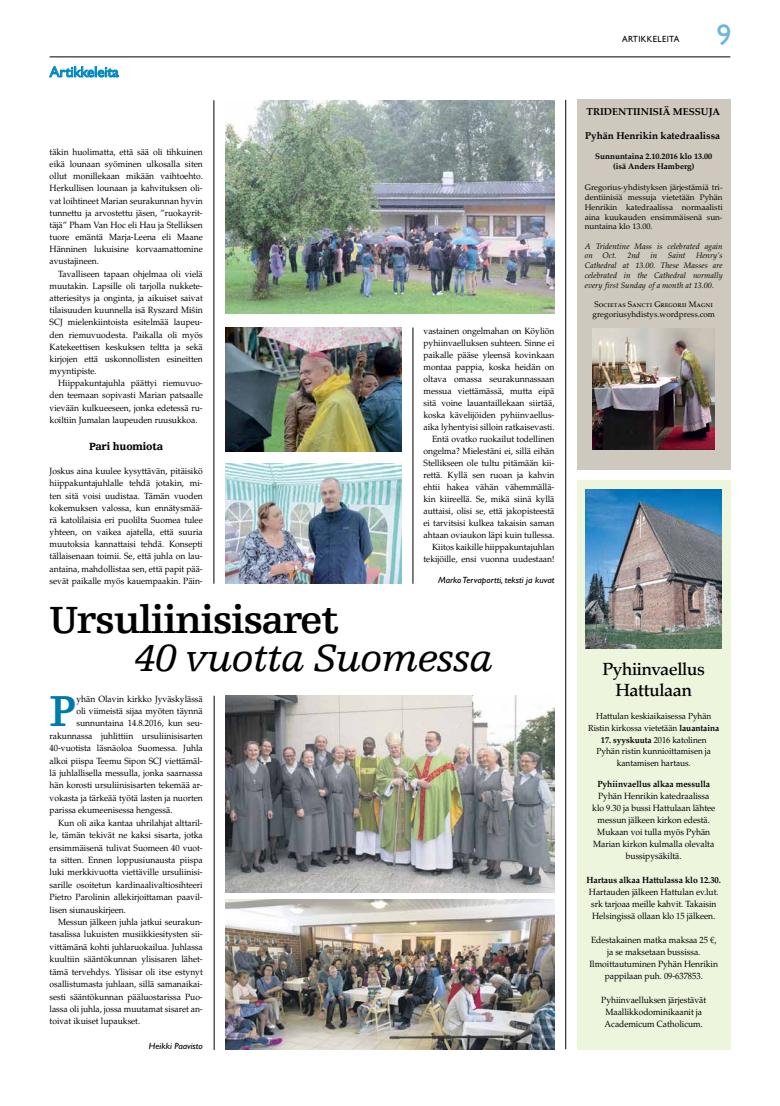
<style>
.page{position:relative;width:780px;height:1106px;background:#fff}
.page>*{position:absolute;margin:0;border:0;box-sizing:border-box;transform-origin:0 0}
.t1{font:700 45.8px "Egyptienne FLT Std";color:#007aad;scale:.95 1}
.t2{font:700 40px "Egyptienne FLT Std";letter-spacing:-.035em;color:#000}
.t3{font:italic 40px "Egyptienne FLT Std";letter-spacing:-.035em;color:#000}
.t4{font:30px "Gill Sans Std";color:#6cb5dc}
.t5{font:500 17.5px/21px "Palatino LT Std";letter-spacing:-.025em;color:#000;text-align:center}
.t6{font:15px "Gill Sans Std";letter-spacing:-.01em;color:#0088c3}
.t7{font:900 11px "Egyptienne FLT Std";letter-spacing:-.015em;color:#000;scale:.95 1}
.t8{font:700 9.9px "Palatino Linotype";color:#000}
.t9{font:9px/12px "Palatino LT Std";letter-spacing:-.005em;color:#000;text-align:justify;scale:.95 1}
.t10{font:700 9px "Palatino LT Std";letter-spacing:-.005em;color:#000;scale:.95 1}
.t11{font:italic 9px "Gill Sans Std";color:#000;scale:1.05 1}
.t12{font:9px "Gill Sans Std";letter-spacing:.04em;color:#000;scale:.95 1}
.t13{font:8.8px/11.7px "Palatino LT Std";letter-spacing:-.005em;color:#000;text-align:center;scale:.95 1}
.t14{font:8.1px/9.7px "Palatino Linotype";color:#000;text-align:justify}
.t15{font:italic 8.1px/9.7px "Palatino Linotype";color:#000}
.t16{font:700 8.1px/9.7px "Palatino Linotype";color:#000;text-align:center}
.t17{font:italic 8.1px "Palatino Linotype";color:#000}
.s1{font-family:"Palatino"}
.s2{font-style:inherit}
.s3{font-weight:700}
</style>
<div class="page">
<hr style="left:50px;top:57px;width:680px;height:1px;background:#000">
<svg style="left:49px;top:66px;width:70px;height:11px"></svg>
<hr style="left:214px;top:695px;width:1px;height:354px;background:#000">
<hr style="left:565px;top:100px;width:1px;height:949px;background:#000">
<hr style="left:214px;top:100px;width:1px;height:483px;background:#000">
<div style="left:577px;top:480px;width:153px;height:569px;background:#edf5dd"></div>
<img style="left:586px;top:489px;width:135px;height:159px">
<div style="left:577px;top:100px;width:153px;height:370px;background:#cec8be"></div>
<img style="left:592px;top:328px;width:123px;height:122px">
<img style="left:225px;top:100px;width:329px;height:213px">
<img style="left:225px;top:464px;width:176px;height:119px">
<img style="left:225px;top:327px;width:176px;height:124px">
<img style="left:225px;top:695px;width:329px;height:197px">
<img style="left:225px;top:899px;width:329px;height:150px">
<hr style="left:413px;top:327px;width:1px;height:256px;background:#000">
<h3 class="t6" style="left:50px;top:63px;width:71px">Artikkeleita</h3>
<p class="t9" style="left:50px;top:146px;width:163px">täkin huolimatta, että sää oli tihkuinen eikä lounaan syöminen ulkosalla siten ollut monillekaan mikään vaihtoehto.<br>Herkullisen lounaan ja kahvituksen oli&shy;vat loihtineet Marian seurakunnan hyvin tunnettu ja arvostettu jäsen, ”ruokayrit&shy;täjä” Pham Van Hoc eli Hau ja Stelliksen tuore emäntä Marja-Leena eli Maane Hänninen lukuisine korvaamattomine avustajineen.</p>
<p class="t9" style="left:50px;top:268px;width:163px;text-indent:9px">Tavalliseen tapaan ohjelmaa oli vielä muutakin. Lapsille oli tarjolla nukkete&shy;atteriesitys ja onginta, ja aikuiset saivat tilaisuuden kuunnella isä Ryszard <span class="s1">Miśin </span>SCJ mielenkiintoista esitelmää laupeu&shy;den riemuvuodesta. Paikalla oli myös Katekeettisen keskuksen teltta ja sekä kirjojen että uskonnollisten esineitten myyntipiste.</p>
<p class="t9" style="left:50px;top:377px;width:163px;text-indent:9px">Hiippakuntajuhla päättyi riemuvuo&shy;den teemaan sopivasti Marian patsaalle vievään kulkueeseen, jonka edetessä ru&shy;koiltiin Jumalan laupeuden ruusukkoa.</p>
<p class="t7" style="left:89px;top:440px;width:80px">Pari huomiota</p>
<p class="t9" style="left:50px;top:465px;width:163px">Joskus aina kuulee kysyttävän, pitäisikö hiippakuntajuhlalle tehdä jotakin, mi&shy;ten sitä voisi uudistaa. Tämän vuoden kokemuksen valossa, kun ennätysmää&shy;rä katolilaisia eri puolilta Suomea tulee yhteen, on vaikea ajatella, että suuria muutoksia kannattaisi tehdä. Konsepti tällaisenaan toimii. Se, että juhla on lau&shy;antaina, mahdollistaa sen, että papit pää&shy;sevät paikalle myös kauempaakin. Päin-</p>
<p class="t9" style="left:423px;top:325px;width:139px;text-align:right">vastainen ongelmahan on Köyliön pyhiinvaelluksen suhteen. Sinne ei paikalle pääse yleensä kovinkaan montaa pappia, koska heidän on oltava omassa seurakunnassaan messua viettämässä, mutta eipä sitä voine lauantaillekaan siirtää, koska kävelijöiden pyhiinvaellus&shy;aika lyhentyisi silloin ratkaisevasti.<br>Entä ovatko ruokailut todellinen ongelma? Mielestäni ei, sillä eihän Stellikseen ole tultu pitämään kii&shy;rettä. Kyllä sen ruoan ja kahvin ehtii hakea vähän vähemmällä&shy;kin kiireellä. Se, mikä siinä kyllä auttaisi, olisi se, että jakopisteestä ei tarvitsisi kulkea takaisin saman ahtaan oviaukon läpi kuin tullessa.<br>Kiitos kaikille hiippakuntajuhlan tekijöille, ensi vuonna uudestaan!</p>
<p class="t11" style="left:438px;top:575px;width:112px">Marko Tervaportti, teksti ja kuvat</p>
<h2 class="t2" style="left:50px;top:598px;width:291px">Ursuliinisisaret</h2>
<h2 class="t3" style="left:133px;top:636px;width:361px">40 vuotta Suomessa</h2>
<h1 class="t1" style="left:50px;top:686px;width:29px">P</h1>
<p class="t9" style="left:76px;top:693px;width:134px">yhän Olavin kirkko Jyväskylässä</p>
<p class="t9" style="left:76px;top:705px;width:134px">oli viimeistä sijaa myöten täynnä</p>
<p class="t9" style="left:76px;top:717px;width:134px">sunnuntaina 14.8.2016, kun seu-</p>
<p class="t9" style="left:50px;top:729px;width:163px">rakunnassa juhlittiin ursuliinisisarten</p>
<p class="t9" style="left:50px;top:742px;width:163px">40-vuotista läsnäoloa Suomessa. Juhla</p>
<p class="t9" style="left:50px;top:754px;width:163px">alkoi piispa Teemu Sipon SCJ viettämäl-</p>
<p class="t9" style="left:50px;top:767px;width:163px">lä juhlallisella messulla, jonka saarnassa</p>
<p class="t9" style="left:50px;top:779px;width:163px">hän korosti ursuliinisisarten tekemää ar-</p>
<p class="t9" style="left:50px;top:792px;width:163px">vokasta ja tärkeää työtä lasten ja nuorten</p>
<p class="t9" style="left:50px;top:804px;width:131px">parissa ekumeenisessa hengessä.</p>
<p class="t9" style="left:58px;top:816px;width:154px">Kun oli aika kantaa uhrilahjat alttaril-</p>
<p class="t9" style="left:50px;top:829px;width:163px">le, tämän tekivät ne kaksi sisarta, jotka</p>
<p class="t9" style="left:50px;top:841px;width:163px">ensimmäisenä tulivat Suomeen 40 vuot-</p>
<p class="t9" style="left:50px;top:854px;width:163px">ta sitten. Ennen loppusiunausta piispa</p>
<p class="t9" style="left:50px;top:866px;width:163px">luki merkkivuotta viettäville ursuliinisi-</p>
<p class="t9" style="left:50px;top:878px;width:163px">sarille osoitetun kardinaalivaltiosihteeri</p>
<p class="t9" style="left:50px;top:891px;width:163px">Pietro Parolinin allekirjoittaman paavil-</p>
<p class="t9" style="left:50px;top:903px;width:82px">lisen siunauskirjeen.</p>
<p class="t9" style="left:58px;top:916px;width:154px">Messun jälkeen juhla jatkui seurakun-</p>
<p class="t9" style="left:50px;top:928px;width:163px">tasalissa lukuisten musiikkiesitysten sii-</p>
<p class="t9" style="left:50px;top:941px;width:163px">vittämänä kohti juhlaruokailua. Juhlassa</p>
<p class="t9" style="left:50px;top:953px;width:163px">kuultiin sääntökunnan ylisisaren lähet-</p>
<p class="t9" style="left:50px;top:965px;width:163px">tämä tervehdys. Ylisisar oli itse estynyt</p>
<p class="t9" style="left:50px;top:978px;width:163px">osallistumasta juhlaan, sillä samanaikai-</p>
<p class="t9" style="left:50px;top:990px;width:163px">sesti sääntökunnan pääluostarissa Puo-</p>
<p class="t9" style="left:50px;top:1003px;width:163px">lassa oli juhla, jossa muutamat sisaret an-</p>
<p class="t9" style="left:50px;top:1015px;width:97px">toivat ikuiset lupaukset.</p>
<p class="t11" style="left:149px;top:1041px;width:53px">Heikki Paavisto</p>
<p class="t12" style="left:622px;top:34px;width:62px">ARTIKKELEITA</p>
<h3 class="t4" style="left:716px;top:18px;width:16px">9</h3>
<p class="t8" style="left:586px;top:105px;width:135px">TRIDENTIINISIÄ MESSUJA</p>
<p class="t8" style="left:585px;top:128px;width:136px">Pyhän Henrikin katedraalissa</p>
<p class="t16" style="left:595px;top:151px;width:118px">Sunnuntaina <span class="s2">2</span>.<span class="s2">10</span>.2016 klo 13.00 (isä Anders Hamberg)</p>
<p class="t14" style="left:585px;top:182px;width:139px">Gregorius-yhdistyksen järjestämiä tri&shy;dentiinisiä messuja vietetään Pyhän Henrikin katedraalissa normaalisti aina kuukauden ensimmäisenä sun&shy;nuntaina klo 13.00.</p>
<p class="t15" style="left:585px;top:241px;width:139px">A Tridentine Mass is celebrated again on <span class="s2">Oct</span>.</p>
<p class="t17" style="left:627px;top:250px;width:14px">2nd</p>
<p class="t15" style="left:650px;top:250px;width:8px">in</p>
<p class="t15" style="left:668px;top:250px;width:19px">Saint</p>
<p class="t15" style="left:585px;top:250px;width:139px;text-align:justify;text-indent:111px">Henry’s Cathedral at 13.00. These Masses are celebrated in the Cathedral normally every first Sunday of a month at 13.00.</p>
<p class="t14" style="left:592px;top:299px;width:124px">Societas Sancti Gregorii Magni gregoriusyhdistys.wordpress.com</p>
<h3 class="t5" style="left:602px;top:658px;width:104px">Pyhiinvaellus<br>Hattulaan</h3>
<p class="t13" style="left:588px;top:710px;width:139px">Hattulan keskiaikaisessa Pyhän<br>Ristin kirkossa vietetään <span class="s3">lauantaina</span></p>
<p class="t13" style="left:596px;top:734px;width:122px"><span class="s3">17. syyskuuta</span> 2016 katolinen<br>Pyhän ristin kunnioittamisen ja kantamisen hartaus.</p>
<p class="t10" style="left:597px;top:778px;width:120px">Pyhiinvaellus alkaa messulla</p>
<p class="t9" style="left:592px;top:790px;width:131px;text-align:center">Pyhän Henrikin katedraalissa klo 9.30 ja bussi Hattulaan lähtee messun jälkeen kirkon edestä.<br>Mukaan voi tulla myös Pyhän<br>Marian kirkon kulmalla olevalta bussipysäkiltä.</p>
<p class="t10" style="left:586px;top:874px;width:143px">Hartaus alkaa Hattulassa klo 12.30.</p>
<p class="t9" style="left:589px;top:886px;width:138px;text-align:left">Hartauden jälkeen Hattulan ev.lut. srk tarjoaa meille kahvit. Takaisin<br>Helsingissä ollaan klo 15 jälkeen.</p>
<p class="t9" style="left:589px;top:934px;width:137px;text-align:center">Edestakainen matka maksaa 25 €, ja se maksetaan bussissa.<br>Ilmoittautuminen Pyhän Henrikin pappilaan puh. 09-637853.</p>
<p class="t9" style="left:601px;top:994px;width:112px;text-align:center">Pyhiinvaelluksen järjestävät<br>Maallikkodominikaanit ja<br>Academicum Catholicum.</p>
</div>
